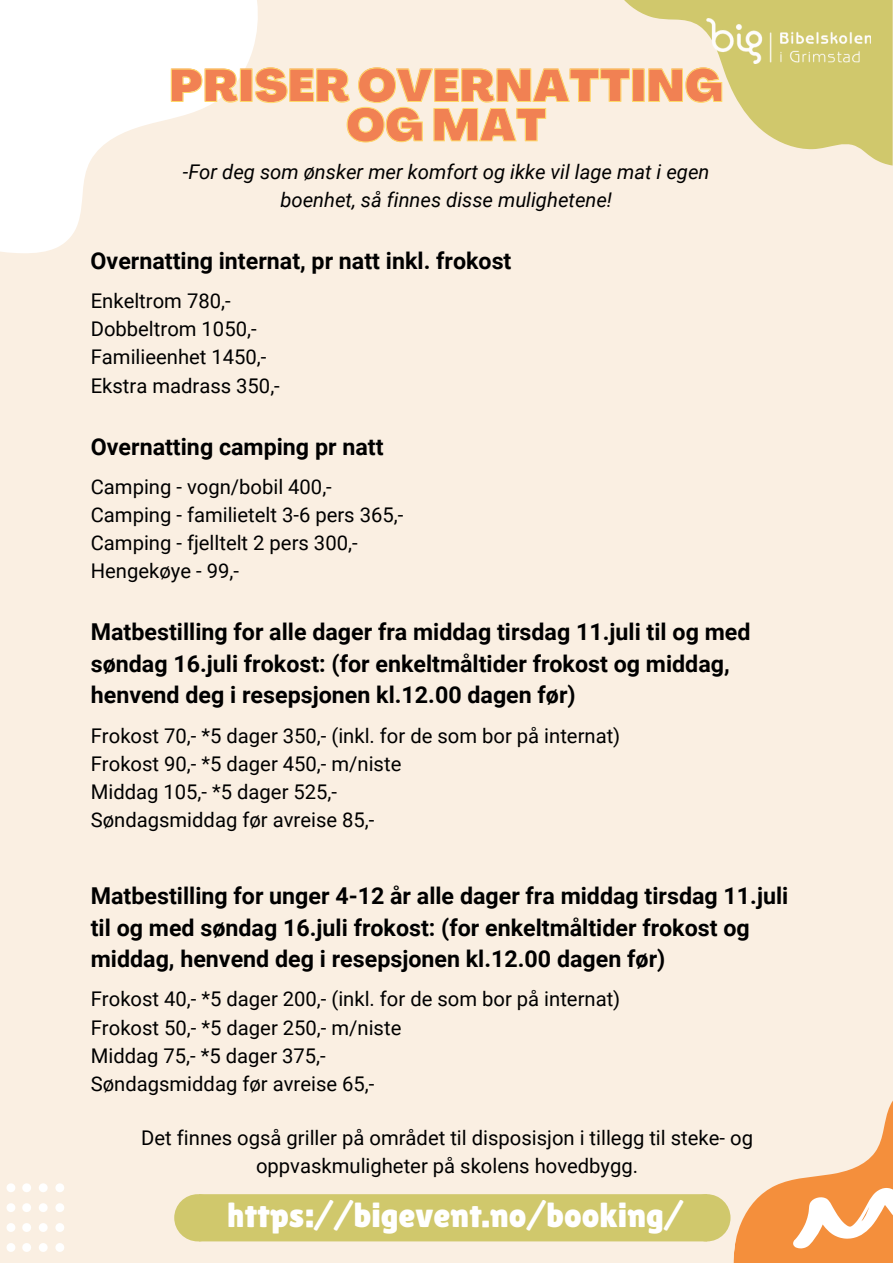
<style>
.page{position:relative;width:893px;height:1264px;background:#fff}
.page>*{position:absolute;margin:0;border:0;box-sizing:border-box;transform-origin:0 0}
.t1{font:900 45px/39.3px "Agrandir";color:#f18153;text-align:center}
.t2{font:34.5px "Lilita One";color:#fff}
.t3{font:700 23.25px/31.5px "Roboto";color:#000}
.t4{font:20.25px/28px "Roboto";color:#000}
.t5{font:italic 20.25px/28px "Roboto";color:#000;text-align:center}
</style>
<div class="page">
<div style="left:0;top:0;width:892px;height:1262px;background:#faefe2"></div>
<svg style="left:0;top:0;width:258px;height:253px;fill:#fff"></svg>
<svg style="left:624px;top:0;width:268px;height:165px;fill:#d0c86c"></svg>
<svg style="left:728px;top:1102px;width:164px;height:160px"></svg>
<svg style="left:6px;top:1243px;width:9px;height:8px"></svg>
<svg style="left:6px;top:1223px;width:9px;height:8px"></svg>
<svg style="left:6px;top:1203px;width:9px;height:9px"></svg>
<svg style="left:6px;top:1183px;width:9px;height:9px"></svg>
<svg style="left:22px;top:1243px;width:9px;height:8px"></svg>
<svg style="left:22px;top:1223px;width:9px;height:8px"></svg>
<svg style="left:22px;top:1203px;width:9px;height:9px"></svg>
<svg style="left:22px;top:1183px;width:9px;height:9px"></svg>
<svg style="left:39px;top:1243px;width:9px;height:8px"></svg>
<svg style="left:39px;top:1223px;width:9px;height:8px"></svg>
<svg style="left:39px;top:1203px;width:9px;height:9px"></svg>
<svg style="left:39px;top:1183px;width:9px;height:9px"></svg>
<svg style="left:55px;top:1243px;width:9px;height:8px"></svg>
<svg style="left:55px;top:1223px;width:9px;height:8px"></svg>
<svg style="left:55px;top:1203px;width:9px;height:9px"></svg>
<svg style="left:55px;top:1183px;width:9px;height:9px"></svg>
<img style="left:706px;top:19px;width:163px;height:45px">
<div style="left:199px;top:1194px;width:508px;height:47px;background:#d0c86c"></div>
<div style="left:174px;top:1194px;width:47px;height:47px;background:#d0c86c;border-radius:50%"></div>
<svg style="left:171px;top:67px;width:551px;height:76px"></svg>
<div style="left:683px;top:1194px;width:47px;height:47px;background:#d0c86c;border-radius:50%"></div>
<h1 class="t1" style="left:169px;top:71px;width:556px">PRISER OVERNATTING<br>OG MAT</h1>
<p class="t5" style="left:183px;top:158px;width:528px">-For deg som ønsker mer komfort og ikke vil lage mat i egen boenhet, så finnes disse mulighetene!</p>
<p class="t3" style="left:91px;top:245px;width:422px">Overnatting internat, pr natt inkl. frokost</p>
<p class="t4" style="left:91px;top:287px;width:190px">Enkeltrom 780,-<br>Dobbeltrom 1050,-<br>Familieenhet 1450,-<br>Ekstra madrass 350,-</p>
<p class="t3" style="left:91px;top:431px;width:294px">Overnatting camping pr natt</p>
<p class="t4" style="left:91px;top:473px;width:314px">Camping - vogn/bobil 400,-<br>Camping - familietelt 3-6 pers 365,-<br>Camping - fjelltelt 2 pers 300,-<br>Hengekøye - 99,-</p>
<p class="t3" style="left:91px;top:616px;width:661px">Matbestilling for alle dager fra middag tirsdag 11.juli til og med søndag 16.juli frokost: (for enkeltmåltider frokost og middag, henvend deg i resepsjonen kl.12.00 dagen før)</p>
<p class="t4" style="left:91px;top:722px;width:531px">Frokost 70,- *5 dager 350,- (inkl. for de som bor på internat)<br>Frokost 90,- *5 dager 450,- m/niste<br>Middag 105,- *5 dager 525,-<br>Søndagsmiddag før avreise 85,-</p>
<p class="t3" style="left:91px;top:880px;width:699px">Matbestilling for unger 4-12 år alle dager fra middag tirsdag 11.juli til og med søndag 16.juli frokost: (for enkeltmåltider frokost og middag, henvend deg i resepsjonen kl.12.00 dagen før)</p>
<p class="t4" style="left:91px;top:985px;width:531px">Frokost 40,- *5 dager 200,- (inkl. for de som bor på internat)<br>Frokost 50,- *5 dager 250,- m/niste<br>Middag 75,- *5 dager 375,-<br>Søndagsmiddag før avreise 65,-</p>
<p class="t4" style="left:141px;top:1124px;width:613px;text-align:center">Det finnes også griller på området til disposisjon i tillegg til steke- og oppvaskmuligheter på skolens hovedbygg.</p>
<h2 class="t2" style="left:227px;top:1194px;width:458px">https://bigevent.no/booking/</h2>
</div>
